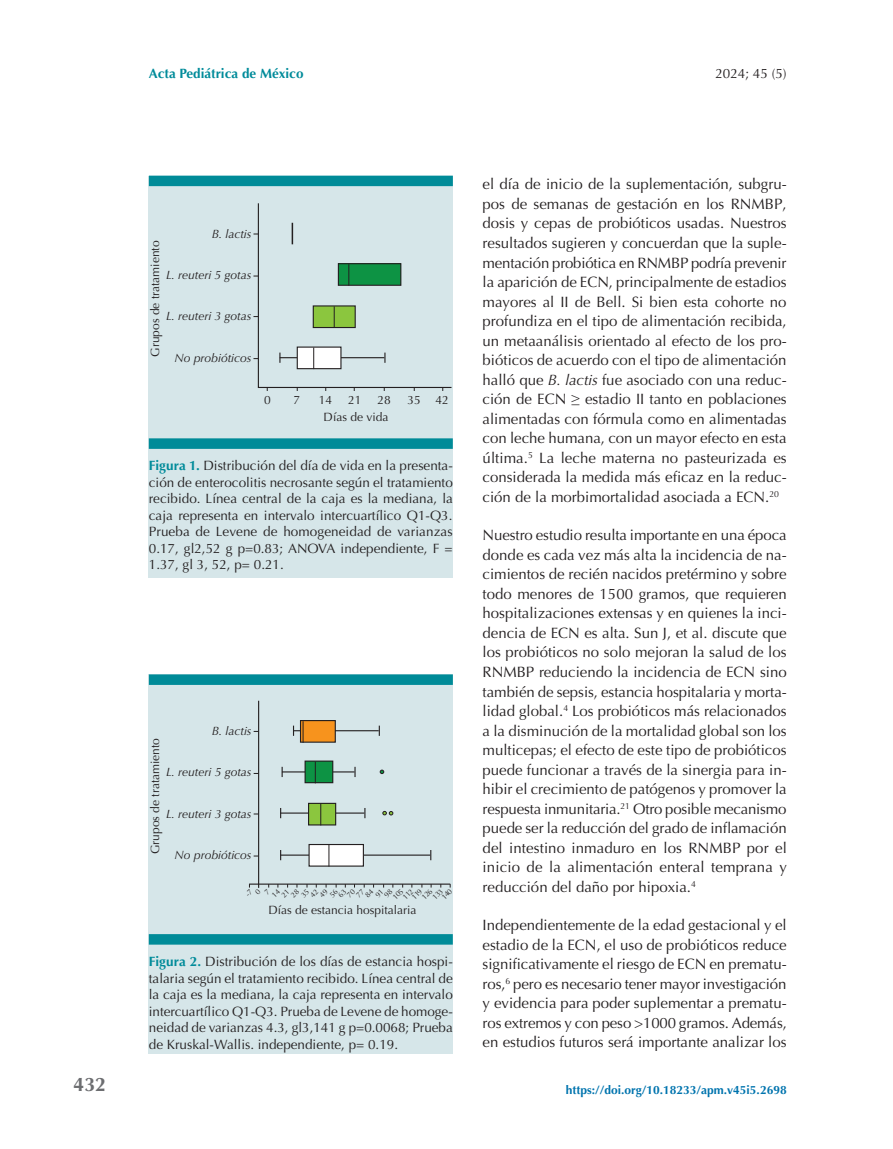
<style>
.page{position:relative;width:893px;height:1149px;background:#fff}
.page>*{position:absolute;margin:0;border:0;box-sizing:border-box;transform-origin:0 0}
.t1{font:700 19.5px "Optima";color:#6c6d70}
.t2{font:15px/19.5px "Optima";color:#231f20;text-align:justify}
.t3{font:13.5px/16.5px "Optima";color:#231f20;text-align:justify}
.t4{font:700 13.5px "Optima";color:#008b9a}
.t5{font:italic 12px "Optima";color:#231f20}
.t6{font:12px "Optima";color:#231f20}
.t7{font:700 12px "Optima";color:#0074ae}
.t8{font:7.5px/7.6px "Optima";color:#231f20}
.s1{font-weight:700;color:#008b9a}
.s2{font-style:italic}
</style>
<div class="page">
<div style="left:149px;top:175px;width:304px;height:402px;background:#d6e6e9"></div>
<div style="left:149px;top:175px;width:304px;height:11px;background:#008b98"></div>
<div style="left:149px;top:438px;width:304px;height:10px;background:#008b98"></div>
<svg style="left:253px;top:203px;width:199px;height:188px"></svg>
<div style="left:149px;top:674px;width:304px;height:379px;background:#d6e6e9"></div>
<div style="left:149px;top:674px;width:304px;height:10px;background:#008b98"></div>
<div style="left:149px;top:933px;width:304px;height:11px;background:#008b98"></div>
<hr style="left:258px;top:700px;width:1px;height:187px;background:#231f20">
<hr style="left:280px;top:854px;width:150px;height:1px;background:#231f20">
<hr style="left:280px;top:812px;width:84px;height:1px;background:#231f20">
<svg style="left:354px;top:766px;width:2px;height:10px"></svg>
<hr style="left:282px;top:771px;width:73px;height:1px;background:#231f20">
<hr style="left:293px;top:730px;width:86px;height:1px;background:#231f20">
<div style="left:309px;top:844px;width:54px;height:21px;background:#fff"></div>
<div style="left:308px;top:843px;width:56px;height:23px;border:1px solid #231f20"></div>
<svg style="left:329px;top:844px;width:1px;height:22px"></svg>
<hr style="left:249px;top:883px;width:201px;height:1px;background:#231f20">
<svg style="left:380px;top:769px;width:4px;height:4px"></svg>
<svg style="left:383px;top:811px;width:10px;height:3px"></svg>
<div style="left:305px;top:760px;width:28px;height:22px;background:#0d9344"></div>
<div style="left:305px;top:760px;width:28px;height:23px;border:1px solid #231f20"></div>
<svg style="left:315px;top:761px;width:1px;height:22px"></svg>
<div style="left:300px;top:720px;width:35px;height:22px;background:#f7931d"></div>
<div style="left:300px;top:719px;width:36px;height:23px;border:1px solid #231f20"></div>
<svg style="left:303px;top:721px;width:1px;height:21px"></svg>
<div style="left:309px;top:803px;width:27px;height:21px;background:#8bc63e"></div>
<div style="left:308px;top:802px;width:28px;height:23px;border:1px solid #231f20"></div>
<svg style="left:320px;top:803px;width:1px;height:22px"></svg>
<svg style="left:440px;top:883px;width:11px;height:5px"></svg>
<svg style="left:249px;top:883px;width:174px;height:5px"></svg>
<h1 class="t1" style="left:74px;top:1072px;width:34px">432</h1>
<p class="t4" style="left:149px;top:66px;width:156px">Acta Pediátrica de México</p>
<p class="t3" style="left:715px;top:65px;width:73px">2024; 45 (5)</p>
<p class="t5" style="left:212px;top:226px;width:41px">B. lactis</p>
<p class="t5" style="left:166px;top:268px;width:87px">L. reuteri 5 gotas</p>
<p class="t5" style="left:166px;top:309px;width:87px">L. reuteri 3 gotas</p>
<p class="t5" style="left:174px;top:350px;width:79px">No probióticos</p>
<p class="t6" style="left:148px;top:356px;width:117px;rotate:-90deg">Grupos de tratamiento</p>
<p class="t6" style="left:319px;top:392px;width:15px">14</p>
<p class="t6" style="left:348px;top:392px;width:15px">21</p>
<p class="t6" style="left:264px;top:392px;width:8px">0</p>
<p class="t6" style="left:436px;top:392px;width:15px">42</p>
<p class="t6" style="left:377px;top:392px;width:15px">28</p>
<p class="t6" style="left:407px;top:392px;width:15px">35</p>
<p class="t6" style="left:293px;top:392px;width:8px">7</p>
<p class="t6" style="left:324px;top:410px;width:66px">Días de vida</p>
<p class="t3" style="left:149px;top:457px;width:306px"><span class="s1">Figura 1.</span> Distribución del día de vida en la presenta&shy;ción de enterocolitis necrosante según el tratamiento recibido. Línea central de la caja es la mediana, la caja representa en intervalo intercuartílico Q1-Q3.<br>Prueba de Levene de homogeneidad de varianzas 0.17, gl2,52 g p=0.83; ANOVA independiente, F = 1.37, gl 3, 52, p= 0.21.</p>
<p class="t5" style="left:212px;top:723px;width:41px">B. lactis</p>
<p class="t5" style="left:166px;top:765px;width:87px">L. reuteri 5 gotas</p>
<p class="t5" style="left:166px;top:806px;width:87px">L. reuteri 3 gotas</p>
<p class="t5" style="left:174px;top:847px;width:79px">No probióticos</p>
<p class="t6" style="left:148px;top:853px;width:117px;rotate:-90deg">Grupos de tratamiento</p>
<p class="t8" style="left:426px;top:890px;width:13px;text-indent:-8px;rotate:-45deg">126<br>133</p>
<p class="t6" style="left:269px;top:902px;width:150px">Días de estancia hospitalaria</p>
<p class="t3" style="left:149px;top:953px;width:306px"><span class="s1">Figura 2.</span> Distribución de los días de estancia hospi&shy;talaria según el tratamiento recibido. Línea central de la caja es la mediana, la caja representa en intervalo intercuartílico Q1-Q3. Prueba de Levene de homoge&shy;neidad de varianzas 4.3, gl3,141 g p=0.0068; Prueba de Kruskal-Wallis. independiente, p= 0.19.</p>
<p class="t2" style="left:483px;top:175px;width:306px">el día de inicio de la suplementación, subgru&shy;pos de semanas de gestación en los RNMBP, dosis y cepas de probióticos usadas. Nuestros resultados sugieren y concuerdan que la suple&shy;mentación probiótica en RNMBP podría prevenir la aparición de ECN, principalmente de estadios mayores al II de Bell. Si bien esta cohorte no profundiza en el tipo de alimentación recibida, un metaanálisis orientado al efecto de los pro&shy;bióticos de acuerdo con el tipo de alimentación halló que <span class="s2">B. lactis</span> fue asociado con una reduc&shy;ción de ECN ≥ estadio II tanto en poblaciones alimentadas con fórmula como en alimentadas con leche humana, con un mayor efecto en esta última.<sup>5</sup> La leche materna no pasteurizada es considerada la medida más eficaz en la reduc&shy;ción de la morbimortalidad asociada a ECN.<sup>20</sup></p>
<p class="t2" style="left:483px;top:525px;width:306px">Nuestro estudio resulta importante en una época donde es cada vez más alta la incidencia de na&shy;cimientos de recién nacidos pretérmino y sobre todo menores de 1500 gramos, que requieren hospitalizaciones extensas y en quienes la inci&shy;dencia de ECN es alta. Sun J, et al. discute que los probióticos no solo mejoran la salud de los RNMBP reduciendo la incidencia de ECN sino también de sepsis, estancia hospitalaria y morta&shy;lidad global.<sup>4</sup> Los probióticos más relacionados a la disminución de la mortalidad global son los multicepas; el efecto de este tipo de probióticos puede funcionar a través de la sinergia para in&shy;hibir el crecimiento de patógenos y promover la respuesta inmunitaria.<sup>21</sup> Otro posible mecanismo puede ser la reducción del grado de inflamación del intestino inmaduro en los RNMBP por el inicio de la alimentación enteral temprana y reducción del daño por hipoxia.<sup>4</sup></p>
<p class="t2" style="left:483px;top:915px;width:306px">Independientemente de la edad gestacional y el estadio de la ECN, el uso de probióticos reduce significativamente el riesgo de ECN en prematu&shy;ros,<sup>6</sup> pero es necesario tener mayor investigación y evidencia para poder suplementar a prematu&shy;ros extremos y con peso &gt;1000 gramos. Además, en estudios futuros será importante analizar los</p>
<p class="t7" style="left:566px;top:1082px;width:222px">https://doi.org/10.18233/apm.v45i5.2698</p>
</div>
